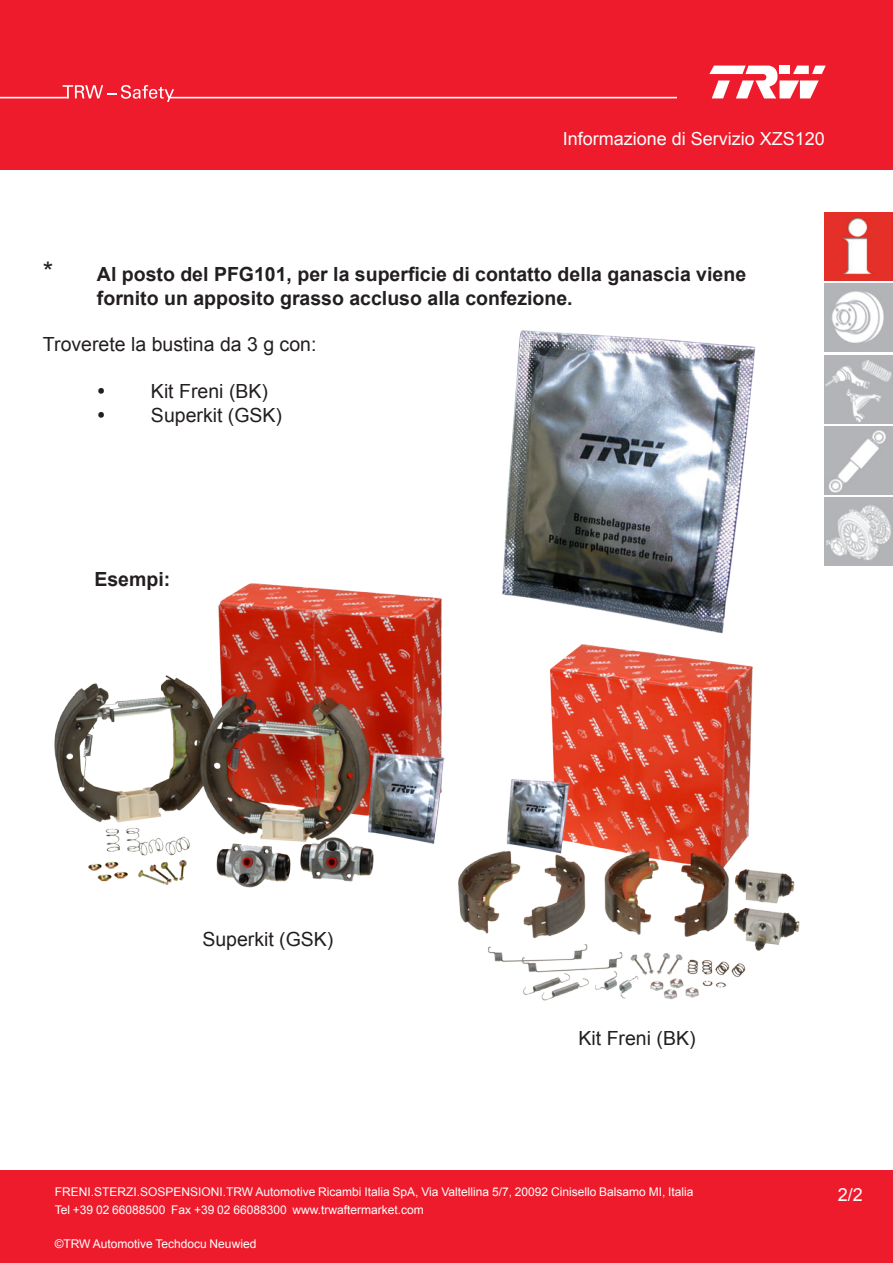
<style>
.page{position:relative;width:893px;height:1263px;background:#ee1b2c}
.page>*{position:absolute;margin:0;border:0;box-sizing:border-box;transform-origin:0 0}
.Haupt_Block_ohne_Tre{font:700 19.5px "Arial";color:#231f20}
.Haupt_Block_ohne_Tre-2{font:19.5px "Arial";color:#231f20}
.t1{font:18px "Arial";color:#fff}
.Body_copy{font:12px "Arial";color:#fff}
.s1{font-weight:400;font-size:27px}
</style>
<div class="page">
<svg style="left:63px;top:85px;width:111px;height:17px"></svg>
<hr style="left:0;top:97px;width:69px;height:1px;background:#fff">
<hr style="left:169px;top:97px;width:507px;height:1px;background:#fff">
<svg style="left:709px;top:66px;width:117px;height:32px"></svg>
<div style="left:0;top:171px;width:893px;height:999px;background:#fff"></div>
<img style="left:825px;top:213px;width:68px;height:68px">
<img style="left:825px;top:284px;width:68px;height:68px">
<img style="left:825px;top:355px;width:68px;height:68px">
<img style="left:825px;top:426px;width:68px;height:68px">
<img style="left:825px;top:497px;width:68px;height:68px">
<img style="left:502px;top:330px;width:254px;height:304px">
<img style="left:458px;top:644px;width:342px;height:357px">
<img style="left:54px;top:583px;width:388px;height:304px">
<img style="left:367px;top:749px;width:78px;height:97px">
<img style="left:507px;top:777px;width:63px;height:79px">
<p class="t1" style="left:563px;top:127px;width:264px">Informazione di Servizio XZS120</p>
<p class="Haupt_Block_ohne_Tre" style="left:43px;top:261px;width:705px"><span class="s1">*</span> Al posto del PFG101, per la superficie di contatto della ganascia viene</p>
<p class="Haupt_Block_ohne_Tre" style="left:97px;top:285px;width:477px">fornito un apposito grasso accluso alla confezione.</p>
<p class="Haupt_Block_ohne_Tre-2" style="left:43px;top:332px;width:275px">Troverete la bustina da 3 g con:</p>
<p class="Haupt_Block_ohne_Tre-2" style="left:97px;top:379px;width:173px">• Kit Freni (BK)</p>
<p class="Haupt_Block_ohne_Tre-2" style="left:97px;top:402px;width:187px">• Superkit (GSK)</p>
<p class="Haupt_Block_ohne_Tre" style="left:94px;top:566px;width:77px">Esempi:</p>
<p class="Haupt_Block_ohne_Tre-2" style="left:202px;top:926px;width:133px">Superkit (GSK)</p>
<p class="Haupt_Block_ohne_Tre-2" style="left:578px;top:1025px;width:119px">Kit Freni (BK)</p>
<p class="Body_copy" style="left:55px;top:1184px;width:640px">FRENI.STERZI.SOSPENSIONI.TRW Automotive Ricambi Italia SpA, Via Valtellina 5/7, 20092 Cinisello Balsamo MI, Italia</p>
<p class="t1" style="left:838px;top:1183px;width:27px">2/2</p>
<p class="Body_copy" style="left:55px;top:1201px;width:371px">Tel +39 02 66088500 Fax +39 02 66088300 www.trwaftermarket.com</p>
<p class="Body_copy" style="left:55px;top:1236px;width:203px">©TRW Automotive Techdocu Neuwied</p>
</div>
